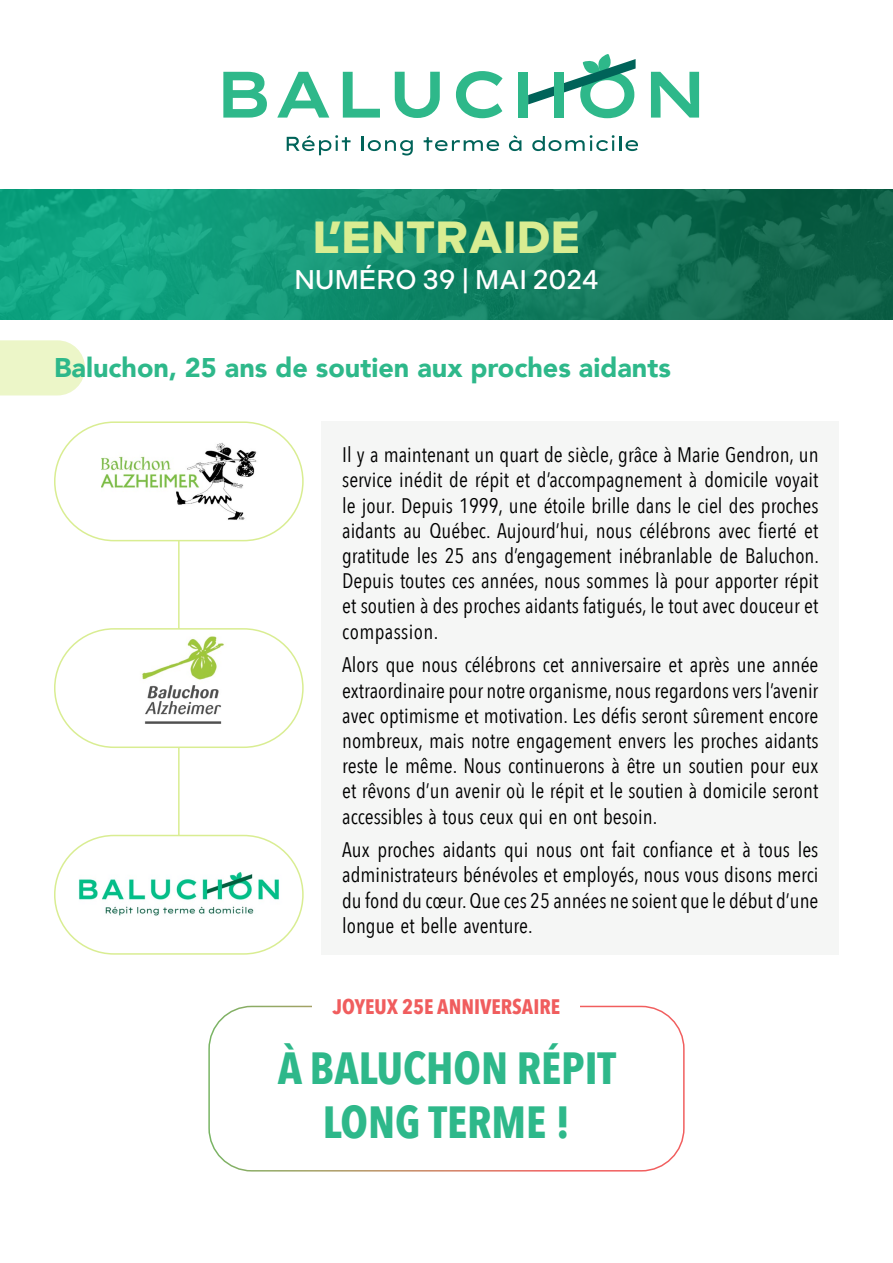
<style>
.page{position:relative;width:893px;height:1263px;background:#fff}
.page>*{position:absolute;margin:0;border:0;box-sizing:border-box;transform-origin:0 0}
.t1{font:700 45px/54px "Avenir Next Condensed";color:#2eb88a;text-align:center}
.t2{font:700 45px "Indivisible";color:#d9ed92}
.t3{font:900 27px "Avenir";color:#2eb88a}
.t4{font:500 27px "Indivisible";color:#fff}
.t5{font:21px/25.2px "Avenir Next Condensed";color:#000;text-align:justify}
.t6{font:700 21px "Avenir Next Condensed";color:#f05d5e}
</style>
<div class="page">
<hr style="left:178px;top:497px;width:2px;height:420px;background:#d9ed92">
<div style="left:55px;top:422px;width:248px;height:119px;background:#fff;border-radius:59px"></div>
<div style="left:54px;top:421px;width:250px;height:120px;border:2px solid #d9ed92;border-radius:59px"></div>
<div style="left:55px;top:835px;width:248px;height:119px;background:#fff;border-radius:59px"></div>
<div style="left:54px;top:835px;width:250px;height:120px;border:2px solid #d9ed92;border-radius:59px"></div>
<div style="left:322px;top:421px;width:517px;height:534px;background:#f5f6f5"></div>
<svg style="left:0;top:340px;width:85px;height:55px;background:#edf6cc"></svg>
<svg style="left:0;top:189px;width:893px;height:130px;background:#128667"></svg>
<svg style="left:223px;top:72px;width:44px;height:46px"></svg>
<svg style="left:277px;top:72px;width:52px;height:46px"></svg>
<svg style="left:343px;top:72px;width:37px;height:46px"></svg>
<svg style="left:395px;top:72px;width:45px;height:46px"></svg>
<svg style="left:456px;top:71px;width:47px;height:47px"></svg>
<div style="left:518px;top:72px;width:10px;height:46px;background:#2eb88a"></div>
<svg style="left:651px;top:72px;width:48px;height:46px"></svg>
<svg style="left:287px;top:135px;width:64px;height:20px"></svg>
<svg style="left:362px;top:136px;width:51px;height:19px"></svg>
<svg style="left:424px;top:137px;width:75px;height:14px"></svg>
<svg style="left:509px;top:135px;width:12px;height:16px"></svg>
<svg style="left:532px;top:135px;width:82px;height:16px"></svg>
<svg style="left:620px;top:136px;width:18px;height:15px"></svg>
<svg style="left:528px;top:54px;width:108px;height:64px"></svg>
<div style="left:554px;top:72px;width:10px;height:46px;background:#2eb88a"></div>
<div style="left:208px;top:1006px;width:477px;height:165px;border:2px solid #fff;border-radius:43px"></div>
<div style="left:313px;top:985px;width:267px;height:36px;background:#fff"></div>
<img style="left:102px;top:443px;width:155px;height:77px">
<img style="left:78px;top:871px;width:201px;height:45px">
<div style="left:55px;top:629px;width:248px;height:118px;background:#fff;border-radius:59px"></div>
<div style="left:54px;top:628px;width:250px;height:120px;border:2px solid #d9ed92;border-radius:59px"></div>
<img style="left:142px;top:636px;width:82px;height:88px">
<h1 class="t2" style="left:313px;top:211px;width:269px">L’ENTRAIDE</h1>
<p class="t4" style="left:294px;top:264px;width:306px">NUMÉRO 39 | MAI 2024</p>
<p class="t3" style="left:54px;top:344px;width:618px">Baluchon, 25 ans de soutien aux proches aidants</p>
<p class="t5" style="left:342px;top:441px;width:478px">Il y a maintenant un quart de siècle, grâce à Marie Gendron, un service inédit de répit et d’accompagnement à domicile voyait le jour. Depuis 1999, une étoile brille dans le ciel des proches aidants au Québec. Aujourd’hui, nous célébrons avec fierté et gratitude les 25 ans d’engagement inébranlable de Baluchon.<br>Depuis toutes ces années, nous sommes là pour apporter répit et soutien à des proches aidants fatigués, le tout avec douceur et compassion.</p>
<p class="t5" style="left:342px;top:651px;width:478px">Alors que nous célébrons cet anniversaire et après une année extraordinaire pour notre organisme, nous regardons vers l’avenir avec optimisme et motivation. Les défis seront sûrement encore nombreux, mais notre engagement envers les proches aidants reste le même. Nous continuerons à être un soutien pour eux et rêvons d’un avenir où le répit et le soutien à domicile seront accessibles à tous ceux qui en ont besoin.</p>
<p class="t5" style="left:342px;top:836px;width:478px">Aux proches aidants qui nous ont fait confiance et à tous les administrateurs bénévoles et employés, nous vous disons merci du fond du cœur. Que ces 25 années ne soient que le début d’une longue et belle aventure.</p>
<p class="t6" style="left:333px;top:994px;width:229px">JOYEUX 25E ANNIVERSAIRE</p>
<h1 class="t1" style="left:278px;top:1041px;width:340px">À BALUCHON RÉPIT<br>LONG TERME !</h1>
</div>
